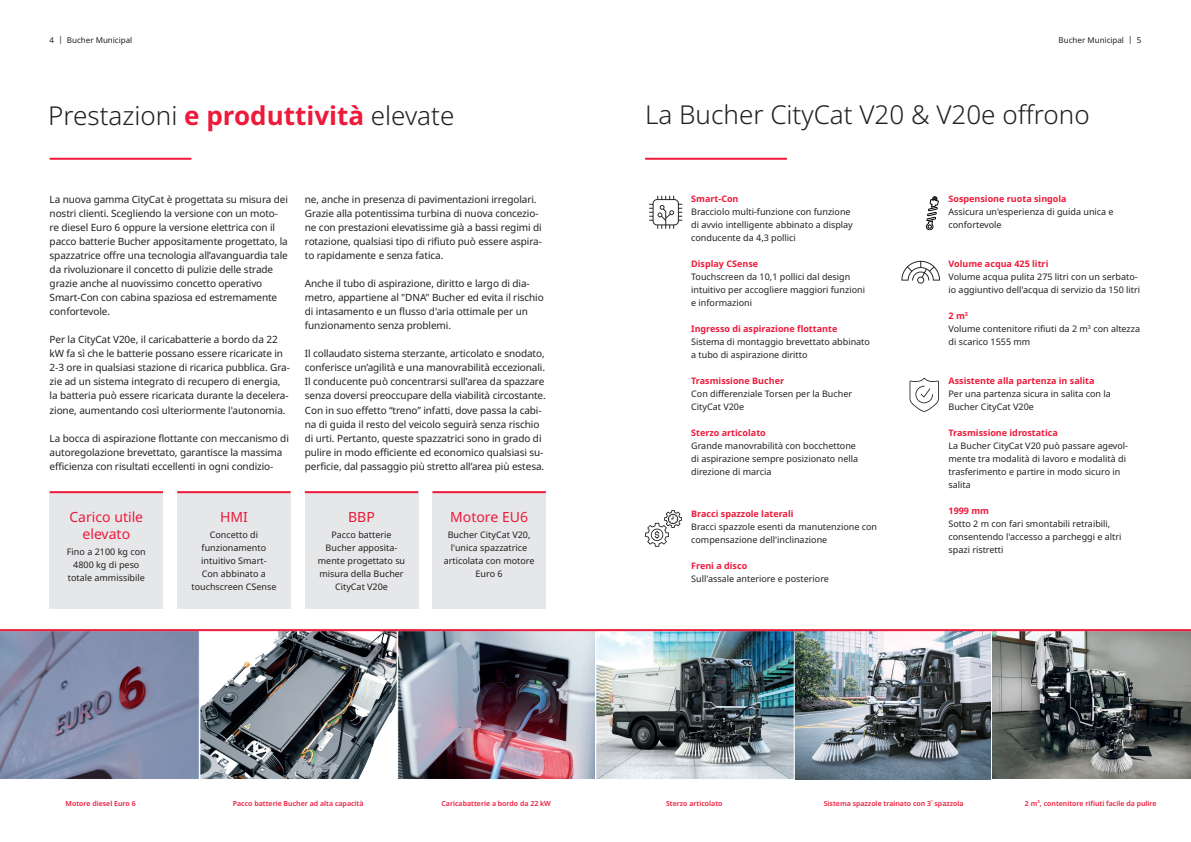
<style>
.page{position:relative;width:1191px;height:842px;background:#fff}
.page>*{position:absolute;margin:0;border:0;box-sizing:border-box;transform-origin:0 0}
.t1{font:300 26px "Noto Sans";color:#231f20}
.t2{font:14px/17px "Noto Sans";color:#ed1a3a;text-align:center}
.t3{font:10px/14px "Noto Sans";letter-spacing:-.01em;color:#231f20}
.t4{font:9px/13px "Noto Sans";color:#231f20}
.t5{font:700 9px "Noto Sans";color:#ed1a3a}
.t6{font:8px "Noto Sans";color:#231f20}
.t7{font:600 7px "Noto Sans";color:#ed1a3a}
.s1{font-weight:700;color:#ed1a3a}
</style>
<div class="page">
<img style="left:201px;top:632px;width:195px;height:146px">
<img style="left:794px;top:631px;width:197px;height:149px">
<img style="left:597px;top:632px;width:195px;height:146px">
<div style="left:595px;top:630px;width:199px;height:150px;border:1px solid #fff"></div>
<svg style="left:0;top:631px;width:199px;height:148px;background:#8189a7"></svg>
<img style="left:398px;top:632px;width:196px;height:146px">
<svg style="left:991px;top:631px;width:200px;height:148px;background:#6d716f"></svg>
<div style="left:396px;top:630px;width:200px;height:150px;border:1px solid #fff"></div>
<div style="left:199px;top:630px;width:199px;height:150px;border:1px solid #fff"></div>
<hr style="left:0;top:629px;width:1191px;height:2px;background:#ed1a3a">
<svg style="left:645px;top:510px;width:37px;height:37px"></svg>
<hr style="left:50px;top:158px;width:141px;height:2px;background:#ed1a3a">
<hr style="left:645px;top:158px;width:142px;height:2px;background:#ed1a3a">
<div style="left:50px;top:493px;width:113px;height:115px;background:#e6e7e9"></div>
<div style="left:432px;top:493px;width:114px;height:115px;background:#e6e7e9"></div>
<div style="left:305px;top:493px;width:113px;height:115px;background:#e6e7e9"></div>
<div style="left:177px;top:493px;width:114px;height:115px;background:#e6e7e9"></div>
<hr style="left:50px;top:491px;width:113px;height:2px;background:#ed1a3a">
<hr style="left:432px;top:491px;width:114px;height:2px;background:#ed1a3a">
<hr style="left:305px;top:491px;width:113px;height:2px;background:#ed1a3a">
<hr style="left:177px;top:491px;width:114px;height:2px;background:#ed1a3a">
<svg style="left:901px;top:261px;width:39px;height:23px"></svg>
<svg style="left:909px;top:378px;width:30px;height:34px"></svg>
<svg style="left:649px;top:196px;width:33px;height:33px"></svg>
<svg style="left:926px;top:196px;width:13px;height:35px"></svg>
<p class="t6" style="left:50px;top:34px;width:84px">4 | Bucher Municipal</p>
<h1 class="t1" style="left:48px;top:97px;width:408px">Prestazioni <span class="s1">e produttività</span> elevate</h1>
<p class="t3" style="left:50px;top:193px;width:240px">La nuova gamma CityCat è progettata su misura dei nostri clienti. Scegliendo la versione con un moto&shy;re diesel Euro 6 oppure la versione elettrica con il pacco batterie Bucher appositamente progettato, la spazzatrice offre una tecnologia all’avanguardia tale da rivoluzionare il concetto di pulizie delle strade grazie anche al nuovissimo concetto operativo Smart-Con con cabina spaziosa ed estremamente confortevole.</p>
<p class="t3" style="left:50px;top:333px;width:242px">Per la CityCat V20e, il caricabatterie a bordo da 22 kW fa sì che le batterie possano essere ricaricate in 2-3 ore in qualsiasi stazione di ricarica pubblica. Gra&shy;zie ad un sistema integrato di recupero di energia, la batteria può essere ricaricata durante la decelera&shy;zione, aumentando così ulteriormente l'autonomia.</p>
<p class="t3" style="left:50px;top:431px;width:241px">La bocca di aspirazione flottante con meccanismo di autoregolazione brevettato, garantisce la massima efficienza con risultati eccellenti in ogni condizio-</p>
<p class="t3" style="left:305px;top:193px;width:239px">ne, anche in presenza di pavimentazioni irregolari.<br>Grazie alla potentissima turbina di nuova concezio&shy;ne con prestazioni elevatissime già a bassi regimi di rotazione, qualsiasi tipo di rifiuto può essere aspira&shy;to rapidamente e senza fatica.</p>
<p class="t3" style="left:305px;top:277px;width:240px">Anche il tubo di aspirazione, diritto e largo di dia&shy;metro, appartiene al "DNA" Bucher ed evita il rischio di intasamento e un flusso d'aria ottimale per un funzionamento senza problemi.</p>
<p class="t3" style="left:305px;top:347px;width:242px">Il collaudato sistema sterzante, articolato e snodato, conferisce un’agilità e una manovrabilità eccezionali.<br>Il conducente può concentrarsi sull’area da spazzare senza doversi preoccupare della viabilità circostante.<br>Con in suo effetto “treno” infatti, dove passa la cabi&shy;na di guida il resto del veicolo seguirà senza rischio di urti. Pertanto, queste spazzatrici sono in grado di pulire in modo efficiente ed economico qualsiasi su&shy;perficie, dal passaggio più stretto all’area più estesa.</p>
<h2 class="t2" style="left:69px;top:509px;width:75px">Carico utile elevato</h2>
<p class="t4" style="left:67px;top:545px;width:80px;text-align:center">Fino a 2100 kg con<br>4800 kg di peso totale ammissibile</p>
<h2 class="t2" style="left:220px;top:509px;width:29px">HMI</h2>
<p class="t4" style="left:191px;top:529px;width:87px;text-align:center">Concetto di funzionamento intuitivo Smart-<br>Con abbinato a touchscreen CSense</p>
<h2 class="t2" style="left:348px;top:509px;width:28px">BBP</h2>
<p class="t4" style="left:318px;top:529px;width:89px;text-align:center">Pacco batterie<br>Bucher apposita&shy;mente progettato su misura della Bucher<br>CityCat V20e</p>
<h2 class="t2" style="left:450px;top:509px;width:79px">Motore EU6</h2>
<p class="t4" style="left:444px;top:529px;width:92px;text-align:center">Bucher CityCat V20, l'unica spazzatrice articolata con motore<br>Euro 6</p>
<p class="t6" style="left:1058px;top:34px;width:84px">Bucher Municipal | 5</p>
<h1 class="t1" style="left:645px;top:96px;width:446px">La Bucher CityCat V20 &amp; V20e offrono</h1>
<p class="t5" style="left:691px;top:193px;width:49px">Smart-Con</p>
<p class="t4" style="left:691px;top:206px;width:163px">Bracciolo multi-funzione con funzione di avvio intelligente abbinato a display conducente da 4,3 pollici</p>
<p class="t5" style="left:691px;top:258px;width:68px">Display CSense</p>
<p class="t4" style="left:691px;top:271px;width:175px">Touchscreen da 10,1 pollici dal design intuitivo per accogliere maggiori funzioni e informazioni</p>
<p class="t5" style="left:691px;top:323px;width:148px">Ingresso di aspirazione flottante</p>
<p class="t4" style="left:691px;top:336px;width:180px">Sistema di montaggio brevettato abbinato a tubo di aspirazione diritto</p>
<p class="t5" style="left:691px;top:375px;width:94px">Trasmissione Bucher</p>
<p class="t4" style="left:691px;top:388px;width:162px">Con differenziale Torsen per la Bucher<br>CityCat V20e</p>
<p class="t5" style="left:691px;top:427px;width:76px">Sterzo articolato</p>
<p class="t4" style="left:691px;top:440px;width:168px">Grande manovrabilità con bocchettone di aspirazione sempre posizionato nella direzione di marcia</p>
<p class="t5" style="left:691px;top:508px;width:104px">Bracci spazzole laterali</p>
<p class="t4" style="left:691px;top:521px;width:187px">Bracci spazzole esenti da manutenzione con compensazione dell'inclinazione</p>
<p class="t5" style="left:691px;top:560px;width:58px">Freni a disco</p>
<p class="t4" style="left:691px;top:573px;width:139px">Sull'assale anteriore e posteriore</p>
<p class="t5" style="left:948px;top:193px;width:120px">Sospensione ruota singola</p>
<p class="t4" style="left:948px;top:206px;width:167px">Assicura un'esperienza di guida unica e confortevole</p>
<p class="t5" style="left:948px;top:258px;width:101px">Volume acqua 425 litri</p>
<p class="t4" style="left:948px;top:271px;width:193px">Volume acqua pulita 275 litri con un serbato&shy;io aggiuntivo dell'acqua di servizio da 150 litri</p>
<p class="t4" style="left:948px;top:310px;width:193px"><span class="s1">2 m</span><sup>3<br></sup>Volume contenitore rifiuti da 2 m<sup>3</sup> con altezza di scarico 1555 mm</p>
<p class="t5" style="left:948px;top:375px;width:148px">Assistente alla partenza in salita</p>
<p class="t4" style="left:948px;top:388px;width:164px">Per una partenza sicura in salita con la<br>Bucher CityCat V20e</p>
<p class="t5" style="left:948px;top:427px;width:111px">Trasmissione idrostatica</p>
<p class="t4" style="left:948px;top:440px;width:181px">La Bucher CityCat V20 può passare agevol&shy;mente tra modalità di lavoro e modalità di trasferimento e partire in modo sicuro in salita</p>
<p class="t5" style="left:948px;top:505px;width:42px">1999 mm</p>
<p class="t4" style="left:948px;top:518px;width:174px">Sotto 2 m con fari smontabili retraibili, consentendo l'accesso a parcheggi e altri spazi ristretti</p>
<p class="t7" style="left:66px;top:798px;width:71px">Motore diesel Euro 6</p>
<p class="t7" style="left:233px;top:798px;width:132px">Pacco batterie Bucher ad alta capacità</p>
<p class="t7" style="left:666px;top:798px;width:58px">Sterzo articolato</p>
<p class="t7" style="left:1025px;top:798px;width:133px">2 m<sup>3</sup>, contenitore rifiuti facile da pulire</p>
<p class="t7" style="left:441px;top:798px;width:111px">Caricabatterie a bordo da 22 kW</p>
<p class="t7" style="left:823px;top:798px;width:141px">Sistema spazzole trainato con 3<sup>ª</sup> spazzola</p>
</div>
